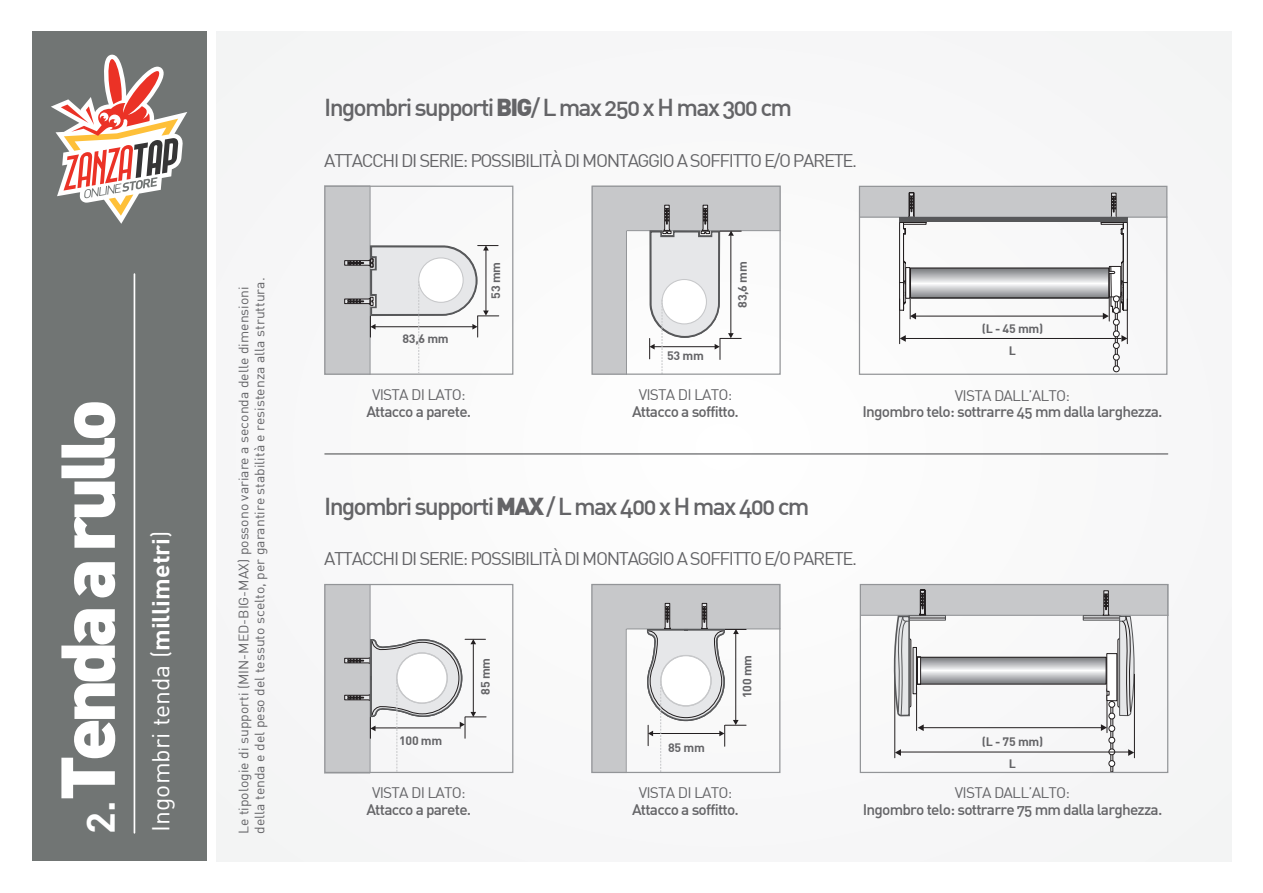
<style>
.page{position:relative;width:1263px;height:893px;background:#fff}
.page>*{position:absolute;margin:0;border:0;box-sizing:border-box;transform-origin:0 0}
.t1{font:900 75px "DIN";letter-spacing:-.075em;color:#fff}
.t2{font:24px "DIN Medium Alternate";letter-spacing:-.075em;color:#646467}
.t3{font:24px "DIN";color:#fff}
.t4{font:18px "DIN";letter-spacing:-.075em;color:#646467}
.t5{font:15px "DIN Medium Alternate";letter-spacing:-.05em;color:#646467}
.t6{font:15px "DIN";letter-spacing:-.05em;color:#646467}
.t7{font:13.5px "DIN";color:#646467}
.t8{font:12px "DIN Bold";letter-spacing:-.025em;color:#646467}
.s1{font-family:"DIN Bold";font-weight:400;font-size:39px}
.s2{font-family:"DIN Bold"}
.s3{font-family:"DIN";font-weight:900}
</style>
<div class="page">
<div style="left:32px;top:32px;width:174px;height:829px;background:#717574"></div>
<div style="left:217px;top:32px;width:1014px;height:829px;background:#f7f7f8"></div>
<hr style="left:134px;top:274px;width:1px;height:559px;background:#fff">
<svg style="left:51px;top:55px;width:136px;height:169px"></svg>
<svg style="left:324px;top:185px;width:190px;height:190px"></svg>
<svg style="left:591px;top:185px;width:190px;height:190px"></svg>
<svg style="left:858px;top:185px;width:310px;height:190px"></svg>
<hr style="left:899px;top:299px;width:1px;height:45px;background:#231f20">
<hr style="left:1127px;top:299px;width:1px;height:45px;background:#231f20">
<hr style="left:905px;top:338px;width:216px;height:1px;background:#231f20">
<svg style="left:900px;top:335px;width:6px;height:7px"></svg>
<hr style="left:859px;top:217px;width:308px;height:1px;background:#939598">
<div style="left:1115px;top:296px;width:2px;height:72px;border:1px solid #231f20"></div>
<svg style="left:1113px;top:331px;width:14px;height:17px"></svg>
<div style="left:1113px;top:342px;width:6px;height:7px;border:1px solid #231f20;border-radius:50%"></div>
<svg style="left:1113px;top:354px;width:6px;height:6px"></svg>
<svg style="left:899px;top:192px;width:234px;height:133px"></svg>
<div style="left:899px;top:217px;width:229px;height:5px;background:#57585a"></div>
<svg style="left:1113px;top:366px;width:6px;height:6px"></svg>
<svg style="left:591px;top:583px;width:190px;height:191px"></svg>
<svg style="left:324px;top:584px;width:190px;height:190px"></svg>
<svg style="left:859px;top:584px;width:310px;height:189px"></svg>
<svg style="left:893px;top:589px;width:53px;height:128px"></svg>
<svg style="left:1082px;top:590px;width:53px;height:141px"></svg>
<div style="left:1108px;top:749px;width:7px;height:6px;border:1px solid #231f20;border-radius:50%"></div>
<hr style="left:325px;top:453px;width:843px;height:1px;background:#57585a">
<p class="t1" style="left:38px;top:834px;width:436px;rotate:-90deg"><span class="s1">2.</span>Tenda a rullo</p>
<p class="t3" style="left:146px;top:832px;width:303px;rotate:-90deg">Ingombri tenda (<span class="s2">millimetri</span>)</p>
<p class="t7" style="left:235px;top:834px;width:549px;rotate:-90deg">Le tipologie di supporti (MIN-MED-BIG-MAX) possono variare a seconda delle dimensioni</p>
<p class="t7" style="left:251px;top:834px;width:558px;rotate:-90deg">della tenda e del peso del tessuto scelto, per garantire stabilità e resistenza alla struttura.</p>
<p class="t2" style="left:324px;top:92px;width:469px">Ingombri supporti <span class="s3">BIG</span>/ L max 250 x H max 300 cm</p>
<p class="t4" style="left:324px;top:149px;width:534px">ATTACCHI DI SERIE: POSSIBILITÀ DI MONTAGGIO A SOFFITTO E/O PARETE.</p>
<p class="t8" style="left:402px;top:331px;width:48px">83,6 mm</p>
<p class="t6" style="left:372px;top:385px;width:95px">VISTA DI LATO:</p>
<p class="t5" style="left:366px;top:402px;width:106px">Attacco a parete.</p>
<p class="t8" style="left:488px;top:299px;width:38px;rotate:-90deg">53 mm</p>
<p class="t8" style="left:667px;top:348px;width:38px">53 mm</p>
<p class="t8" style="left:735px;top:308px;width:48px;rotate:-90deg">83,6 mm</p>
<p class="t6" style="left:639px;top:385px;width:95px">VISTA DI LATO:</p>
<p class="t5" style="left:632px;top:402px;width:108px">Attacco a soffitto.</p>
<p class="t8" style="left:982px;top:321px;width:63px">(L - 45 mm)</p>
<p class="t8" style="left:1009px;top:343px;width:9px">L</p>
<p class="t6" style="left:955px;top:386px;width:117px">VISTA DALL’ALTO:</p>
<p class="t5" style="left:862px;top:402px;width:302px">Ingombro telo: sottrarre 45 mm dalla larghezza.</p>
<p class="t2" style="left:324px;top:491px;width:487px">Ingombri supporti <span class="s3">MAX</span> / L max 400 x H max 400 cm</p>
<p class="t4" style="left:324px;top:547px;width:534px">ATTACCHI DI SERIE: POSSIBILITÀ DI MONTAGGIO A SOFFITTO E/O PARETE.</p>
<p class="t8" style="left:399px;top:732px;width:45px">100 mm</p>
<p class="t8" style="left:478px;top:695px;width:38px;rotate:-90deg">85 mm</p>
<p class="t6" style="left:372px;top:783px;width:95px">VISTA DI LATO:</p>
<p class="t5" style="left:366px;top:800px;width:106px">Attacco a parete.</p>
<p class="t8" style="left:668px;top:739px;width:38px">85 mm</p>
<p class="t8" style="left:739px;top:698px;width:45px;rotate:-90deg">100 mm</p>
<p class="t6" style="left:639px;top:783px;width:95px">VISTA DI LATO:</p>
<p class="t5" style="left:632px;top:800px;width:108px">Attacco a soffitto.</p>
<p class="t8" style="left:982px;top:733px;width:63px">(L - 75 mm)</p>
<p class="t8" style="left:1009px;top:756px;width:9px">L</p>
<p class="t6" style="left:955px;top:784px;width:117px">VISTA DALL’ALTO:</p>
<p class="t5" style="left:863px;top:800px;width:301px">Ingombro telo: sottrarre 75 mm dalla larghezza.</p>
</div>
